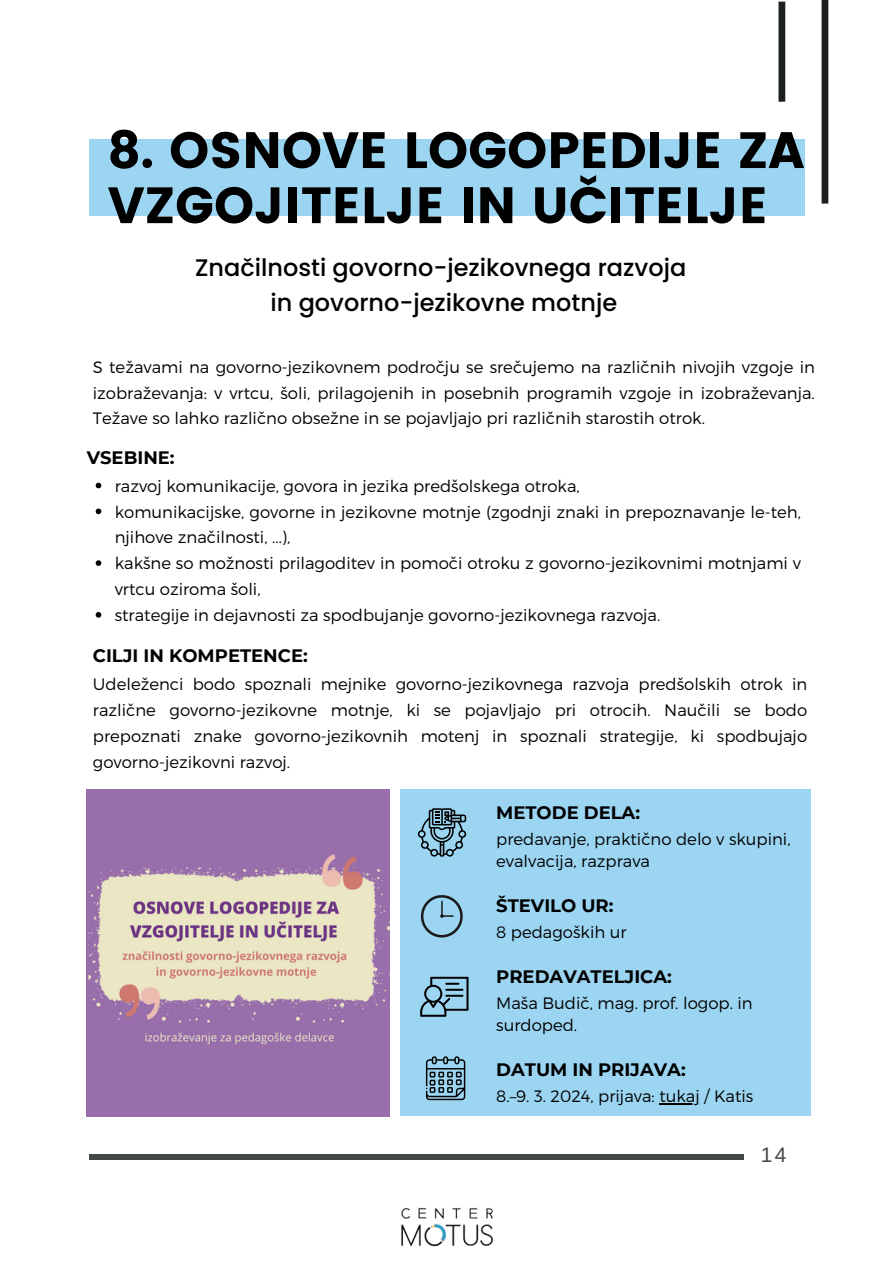
<style>
.page{position:relative;width:893px;height:1264px;background:#fff}
.page>*{position:absolute;margin:0;border:0;box-sizing:border-box;transform-origin:0 0}
.t1{font:51px/55.1px "Poppins";color:#000}
.t2{font:500 24px "Poppins";color:#000}
.t3{font:21px "Arimo";color:#444848}
.t4{font:700 18px "Montserrat";color:#000}
.t5{font:300 16.5px/25.8px "Montserrat";color:#000}
</style>
<div class="page">
<div style="left:821px;top:0;width:7px;height:203px;background:#1c2120"></div>
<div style="left:778px;top:2px;width:7px;height:100px;background:#1c2120"></div>
<div style="left:89px;top:1153px;width:654px;height:6px;background:#444848"></div>
<div style="left:400px;top:790px;width:411px;height:326px;background:#9cd5f2"></div>
<svg style="left:418px;top:808px;width:48px;height:48px"></svg>
<svg style="left:421px;top:895px;width:41px;height:42px"></svg>
<svg style="left:420px;top:976px;width:48px;height:40px"></svg>
<svg style="left:426px;top:1056px;width:39px;height:44px"></svg>
<img style="left:401px;top:1207px;width:93px;height:40px">
<div style="left:89px;top:139px;width:715px;height:76px;background:#9cd5f2"></div>
<img style="left:87px;top:790px;width:302px;height:326px">
<hr style="left:659px;top:1103px;width:40px;height:1px;background:#000">
<svg style="left:96px;top:482px;width:5px;height:6px"></svg>
<svg style="left:96px;top:508px;width:5px;height:6px"></svg>
<svg style="left:96px;top:560px;width:5px;height:6px"></svg>
<svg style="left:96px;top:612px;width:5px;height:5px"></svg>
<p class="t1" style="left:108px;top:123px;width:698px">8. OSNOVE LOGOPEDIJE ZA<br>VZGOJITELJE IN UČITELJE</p>
<p class="t2" style="left:195px;top:251px;width:492px">Značilnosti govorno-jezikovnega razvoja</p>
<p class="t2" style="left:270px;top:286px;width:348px">in govorno-jezikovne motnje</p>
<p class="t5" style="left:93px;top:353px;width:723px;text-align:justify">S težavami na govorno-jezikovnem področju se srečujemo na različnih nivojih vzgoje in izobraževanja: v vrtcu, šoli, prilagojenih in posebnih programih vzgoje in izobraževanja.<br>Težave so lahko različno obsežne in se pojavljajo pri različnih starostih otrok.</p>
<p class="t4" style="left:87px;top:446px;width:89px">VSEBINE:</p>
<p class="t5" style="left:115px;top:472px;width:466px">razvoj komunikacije, govora in jezika predšolskega otroka,</p>
<p class="t5" style="left:115px;top:498px;width:687px">komunikacijske, govorne in jezikovne motnje (zgodnji znaki in prepoznavanje le-teh, njihove značilnosti, ...),</p>
<p class="t5" style="left:115px;top:549px;width:687px">kakšne so možnosti prilagoditev in pomoči otroku z govorno-jezikovnimi motnjami v vrtcu oziroma šoli,</p>
<p class="t5" style="left:115px;top:601px;width:547px">strategije in dejavnosti za spodbujanje govorno-jezikovnega razvoja.</p>
<p class="t4" style="left:93px;top:645px;width:216px">CILJI IN KOMPETENCE:</p>
<p class="t5" style="left:93px;top:670px;width:715px;text-align:justify">Udeleženci bodo spoznali mejnike govorno-jezikovnega razvoja predšolskih otrok in različne govorno-jezikovne motnje, ki se pojavljajo pri otrocih. Naučili se bodo prepoznati znake govorno-jezikovnih motenj in spoznali strategije, ki spodbujajo govorno-jezikovni razvoj.</p>
<p class="t4" style="left:496px;top:801px;width:145px">METODE DELA:</p>
<p class="t5" style="left:496px;top:826px;width:296px;line-height:22.5px">predavanje, praktično delo v skupini, evalvacija, razprava</p>
<p class="t4" style="left:496px;top:894px;width:119px">ŠTEVILO UR:</p>
<p class="t5" style="left:496px;top:918px;width:132px">8 pedagoških ur</p>
<p class="t4" style="left:496px;top:965px;width:177px">PREDAVATELJICA:</p>
<p class="t5" style="left:496px;top:990px;width:258px;line-height:22.5px">Maša Budič, mag. prof. logop. in surdoped.</p>
<p class="t4" style="left:496px;top:1058px;width:191px">DATUM IN PRIJAVA:</p>
<p class="t5" style="left:496px;top:1082px;width:258px">8.–9. 3. 2024, prijava: tukaj / Katis</p>
<p class="t3" style="left:760px;top:1142px;width:27px">14</p>
</div>
